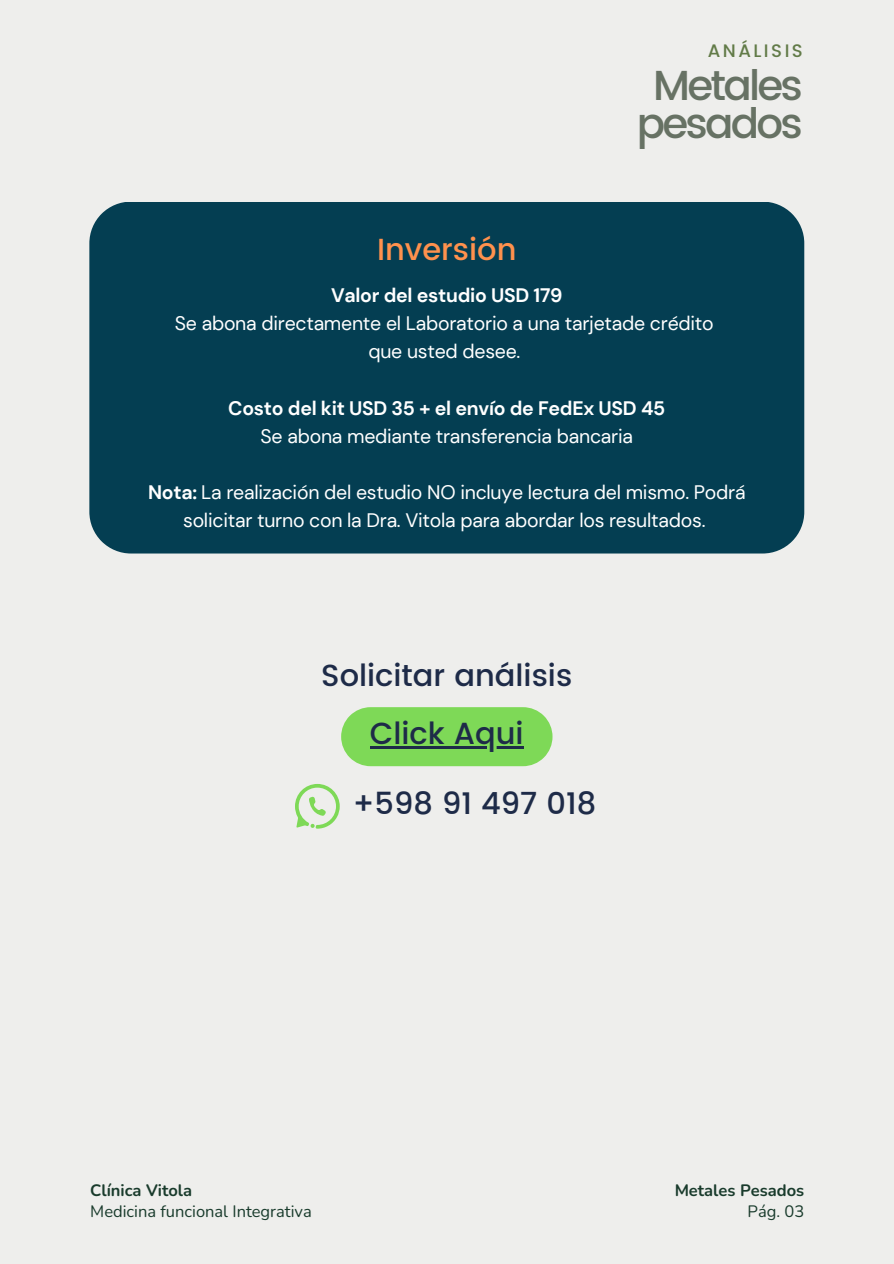
<style>
.page{position:relative;width:894px;height:1264px;background:#fff}
.page>*{position:absolute;margin:0;border:0;box-sizing:border-box;transform-origin:0 0}
.t1{font:500 41.85px/37.5px "Poppins";letter-spacing:-.065em;color:#677264;text-align:center}
.t2{font:500 30.45px "Poppins";color:#1e2b48}
.t3{font:500 30.45px "Poppins";color:#ff914d}
.t4{font:19.5px/28.2px "DM Sans";letter-spacing:-.015em;color:#fff;text-align:center}
.t5{font:700 19.5px/28.2px "DM Sans";letter-spacing:-.015em;color:#fff;text-align:center}
.t6{font:500 18px "Poppins";letter-spacing:.14em;color:#627b48}
.t7{font:16.5px "Nunito";color:#193b2c}
.t8{font:700 16.5px "Nunito";color:#193b2c}
.s1{font-weight:700}
.s2{font-weight:400}
</style>
<div class="page">
<div style="left:0;top:0;width:893px;height:1263px;background:#eeeeec"></div>
<div style="left:89px;top:202px;width:715px;height:351px;background:#043e52"></div>
<svg style="left:341px;top:707px;width:211px;height:59px;background:#83d860"></svg>
<hr style="left:370px;top:746px;width:153px;height:2px;background:#1e2b48">
<svg style="left:295px;top:784px;width:44px;height:44px"></svg>
<h2 class="t6" style="left:707px;top:41px;width:97px">ANÁLISIS</h2>
<h2 class="t1" style="left:636px;top:67px;width:167px">Metales pesados</h2>
<h4 class="t3" style="left:377px;top:231px;width:141px">Inversión</h4>
<h4 class="t4" style="left:175px;top:281px;width:540px"><span class="s1">Valor del estudio USD 179<br></span>Se abona directamente el Laboratorio a una tarjetade crédito que usted desee.</h4>
<h4 class="t5" style="left:228px;top:394px;width:438px">Costo del kit USD 35 + el envío de FedEx USD 45<br><span class="s2">Se abona mediante transferencia bancaria</span></h4>
<h2 class="t4" style="left:148px;top:478px;width:599px"><span class="s1">Nota:</span> La realización del estudio NO incluye lectura del mismo. Podrá solicitar turno con la Dra. Vitola para abordar los resultados.</h2>
<h5 class="t2" style="left:321px;top:657px;width:252px">Solicitar análisis</h5>
<p class="t2" style="left:370px;top:715px;width:155px">Click Aqui</p>
<h5 class="t2" style="left:353px;top:785px;width:245px">+598 91 497 018</h5>
<h3 class="t8" style="left:90px;top:1179px;width:103px">Clínica Vitola</h3>
<h1 class="t7" style="left:90px;top:1200px;width:223px">Medicina funcional Integrativa</h1>
<h2 class="t7" style="left:747px;top:1200px;width:58px">Pág. 03</h2>
<p class="t8" style="left:674px;top:1179px;width:131px">Metales Pesados</p>
</div>
